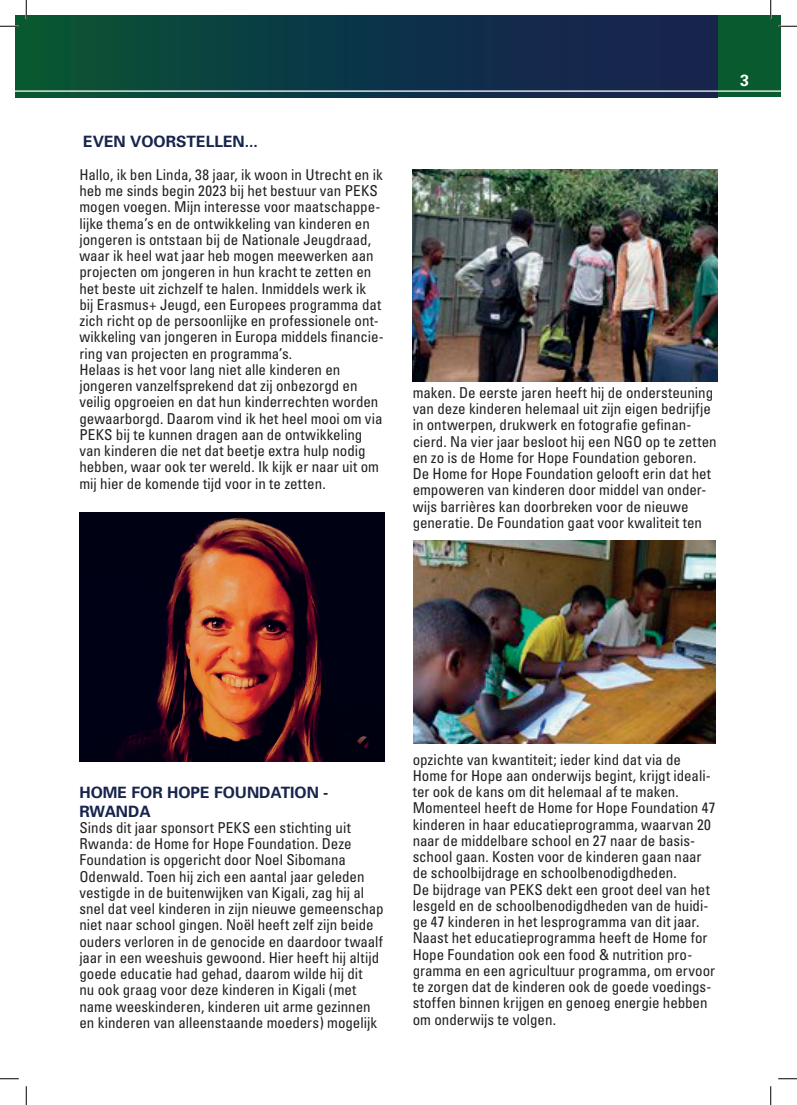
<style>
.page{position:relative;width:797px;height:1105px;background:#fff}
.page>*{position:absolute;margin:0;border:0;box-sizing:border-box;transform-origin:0 0}
.t1{font:700 16.25px "Univers";color:#fff}
.t2{font:700 15.62px/18.8px "Univers";color:#17254d}
.t3{font:condensed 15px/16.2px "Univers";color:#231f20}
</style>
<div class="page">
<div style="left:717px;top:16px;width:64px;height:81px;background:#095a2f"></div>
<div style="left:26px;top:16px;width:691px;height:81px;background:linear-gradient(to right,#065236,#161d53)"></div>
<img style="left:80px;top:513px;width:304px;height:248px">
<img style="left:412px;top:170px;width:305px;height:211px">
<img style="left:413px;top:541px;width:302px;height:203px">
<div style="left:16px;top:16px;width:10px;height:81px;background:#085830"></div>
<hr style="left:16px;top:90px;width:765px;height:2px;background:#fff">
<svg style="left:0;top:25px;width:19px;height:2px"></svg>
<svg style="left:778px;top:25px;width:19px;height:2px"></svg>
<svg style="left:0;top:1078px;width:19px;height:1px"></svg>
<svg style="left:778px;top:1078px;width:19px;height:1px"></svg>
<svg style="left:25px;top:0;width:2px;height:19px"></svg>
<svg style="left:25px;top:1086px;width:2px;height:19px"></svg>
<svg style="left:770px;top:0;width:1px;height:19px"></svg>
<svg style="left:770px;top:1086px;width:1px;height:19px"></svg>
<p class="t2" style="left:83px;top:132px;width:176px">EVEN VOORSTELLEN...</p>
<p class="t3" style="left:79px;top:166px;width:306px">Hallo, ik ben Linda, 38 jaar, ik woon in Utrecht en ik heb me sinds begin 2023 bij het bestuur van PEKS mogen voegen. Mijn interesse voor maatschappe&shy;lijke thema’s en de ontwikkeling van kinderen en jongeren is ontstaan bij de Nationale Jeugdraad, waar ik heel wat jaar heb mogen meewerken aan projecten om jongeren in hun kracht te zetten en het beste uit zichzelf te halen. Inmiddels werk ik bij Erasmus+ Jeugd, een Europees programma dat zich richt op de persoonlijke en professionele ont&shy;wikkeling van jongeren in Europa middels financie&shy;ring van projecten en programma’s.<br>Helaas is het voor lang niet alle kinderen en jongeren vanzelfsprekend dat zij onbezorgd en veilig opgroeien en dat hun kinderrechten worden gewaarborgd. Daarom vind ik het heel mooi om via PEKS bij te kunnen dragen aan de ontwikkeling van kinderen die net dat beetje extra hulp nodig hebben, waar ook ter wereld. Ik kijk er naar uit om mij hier de komende tijd voor in te zetten.</p>
<p class="t1" style="left:740px;top:70px;width:11px">3</p>
<p class="t3" style="left:412px;top:384px;width:305px">maken. De eerste jaren heeft hij de ondersteuning van deze kinderen helemaal uit zijn eigen bedrijfje in ontwerpen, drukwerk en fotografie gefinan&shy;cierd. Na vier jaar besloot hij een NGO op te zetten en zo is de Home for Hope Foundation geboren.<br>De Home for Hope Foundation gelooft erin dat het empoweren van kinderen door middel van onder&shy;wijs barrières kan doorbreken voor de nieuwe generatie. De Foundation gaat voor kwaliteit ten</p>
<p class="t2" style="left:79px;top:783px;width:250px">HOME FOR HOPE FOUNDATION -<br>RWANDA</p>
<p class="t3" style="left:79px;top:819px;width:306px">Sinds dit jaar sponsort PEKS een stichting uit Rwanda: de Home for Hope Foundation. Deze Foundation is opgericht door Noel Sibomana Odenwald. Toen hij zich een aantal jaar geleden vestigde in de buitenwijken van Kigali, zag hij al snel dat veel kinderen in zijn nieuwe gemeenschap niet naar school gingen. Noël heeft zelf zijn beide ouders verloren in de genocide en daardoor twaalf jaar in een weeshuis gewoond. Hier heeft hij altijd goede educatie had gehad, daarom wilde hij dit<br>nu ook graag voor deze kinderen in Kigali (met name weeskinderen, kinderen uit arme gezinnen en kinderen van alleenstaande moeders) mogelijk</p>
<p class="t3" style="left:412px;top:751px;width:304px">opzichte van kwantiteit; ieder kind dat via de Home for Hope aan onderwijs begint, krijgt ideali&shy;ter ook de kans om dit helemaal af te maken.<br>Momenteel heeft de Home for Hope Foundation 47 kinderen in haar educatieprogramma, waarvan 20 naar de middelbare school en 27 naar de basis&shy;school gaan. Kosten voor de kinderen gaan naar de schoolbijdrage en schoolbenodigdheden.<br>De bijdrage van PEKS dekt een groot deel van het lesgeld en de schoolbenodigdheden van de huidi&shy;ge 47 kinderen in het lesprogramma van dit jaar.<br>Naast het educatieprogramma heeft de Home for Hope Foundation ook een food &amp; nutrition pro&shy;gramma en een agricultuur programma, om ervoor te zorgen dat de kinderen ook de goede voedings&shy;stoffen binnen krijgen en genoeg energie hebben om onderwijs te volgen.</p>
</div>
